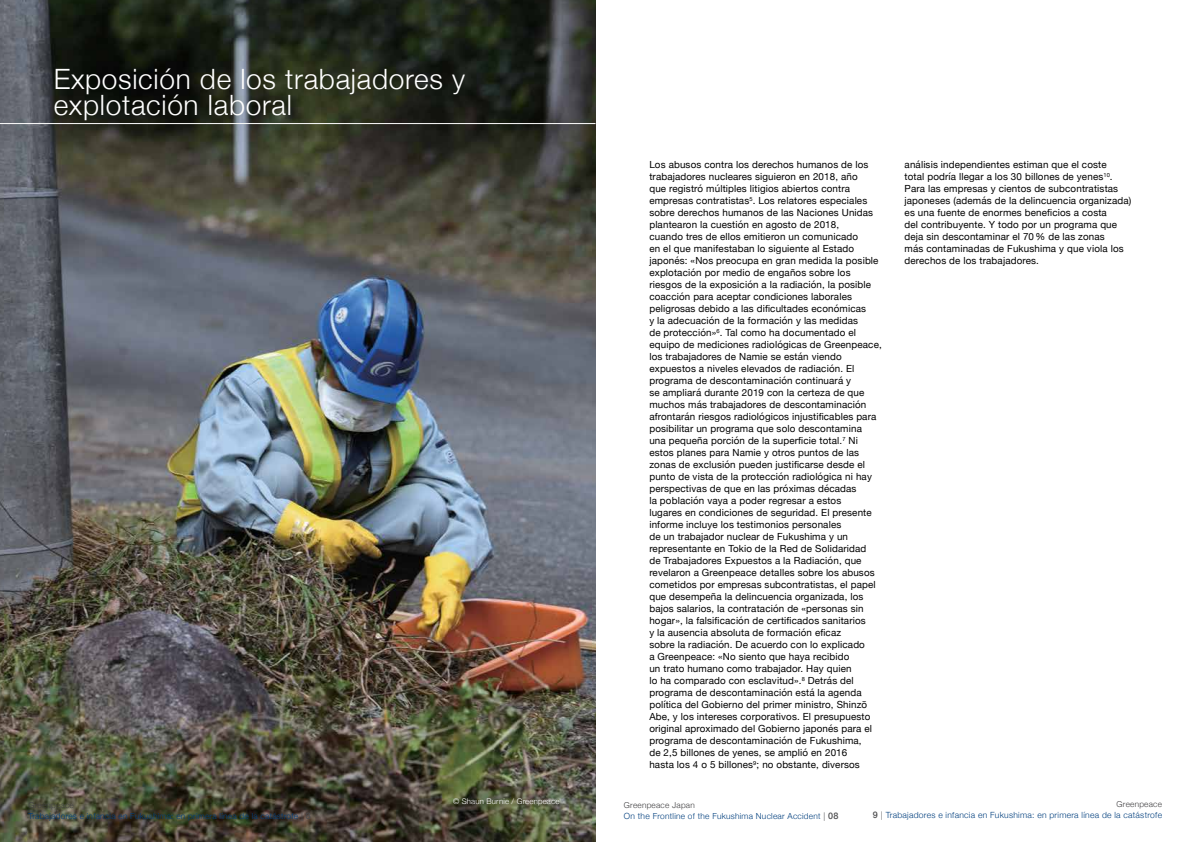
<style>
.page{position:relative;width:1191px;height:842px;background:#fff}
.page>*{position:absolute;margin:0;border:0;box-sizing:border-box;transform-origin:0 0}
.t1{font:300 28px/26px "Helvetica Neue";letter-spacing:.025em;color:#fff}
.t2{font:9.8px/12px "Helvetica Neue";letter-spacing:.015em;color:#000}
.t3{font:300 8.5px "Helvetica Neue";letter-spacing:.03em;color:#003f7e}
.t4{font:300 8.3px "Helvetica Neue";letter-spacing:.03em;color:#003f7e}
.t5{font:300 8.2px "Helvetica Neue";letter-spacing:.03em;color:#414042}
.t6{font:300 7.8px "Helvetica Neue";letter-spacing:.02em;color:#fff}
.s1{font-size:8.5px;color:#4d4d4f}
.s2{font-weight:500;font-size:9px;color:#4d4d4f}
.s3{font-size:8.5px}
.s4{color:#58595b}
</style>
<div class="page">
<img style="left:0;top:0;width:595px;height:842px">
<hr style="left:0;top:123px;width:595px;height:1px;background:#fff">
<h1 class="t1" style="left:54px;top:64px;width:413px">Exposición de los trabajadores y explotación laboral</h1>
<p class="t5" style="left:28px;top:798px;width:47px">Greenpeace</p>
<p class="t4" style="left:28px;top:809px;width:284px">Trabajadores e infancia en Fukushima: en primera línea de la catástrofe <span class="s1">|</span> <span class="s2">8</span></p>
<p class="t6" style="left:453px;top:795px;width:108px">© Shaun Burnie / Greenpeace</p>
<p class="t2" style="left:649px;top:159px;width:234px">Los abusos contra los derechos humanos de los trabajadores nucleares siguieron en 2018, año<br>que registró múltiples litigios abiertos contra empresas contratistas<sup>5</sup>. Los relatores especiales sobre derechos humanos de las Naciones Unidas plantearon la cuestión en agosto de 2018,<br>cuando tres de ellos emitieron un comunicado<br>en el que manifestaban lo siguiente al Estado japonés: «Nos preocupa en gran medida la posible explotación por medio de engaños sobre los riesgos de la exposición a la radiación, la posible coacción para aceptar condiciones laborales peligrosas debido a las dificultades económicas<br>y la adecuación de la formación y las medidas<br>de protección»<sup>6</sup>. Tal como ha documentado el equipo de mediciones radiológicas de Greenpeace, los trabajadores de Namie se están viendo expuestos a niveles elevados de radiación. El programa de descontaminación continuará y<br>se ampliará durante 2019 con la certeza de que muchos más trabajadores de descontaminación afrontarán riesgos radiológicos injustificables para posibilitar un programa que solo descontamina<br>una pequeña porción de la superficie total.<sup>7</sup> Ni estos planes para Namie y otros puntos de las zonas de exclusión pueden justificarse desde el punto de vista de la protección radiológica ni hay perspectivas de que en las próximas décadas<br>la población vaya a poder regresar a estos<br>lugares en condiciones de seguridad. El presente informe incluye los testimonios personales<br>de un trabajador nuclear de Fukushima y un representante en Tokio de la Red de Solidaridad<br>de Trabajadores Expuestos a la Radiación, que revelaron a Greenpeace detalles sobre los abusos cometidos por empresas subcontratistas, el papel que desempeña la delincuencia organizada, los bajos salarios, la contratación de «personas sin hogar», la falsificación de certificados sanitarios<br>y la ausencia absoluta de formación eficaz<br>sobre la radiación. De acuerdo con lo explicado<br>a Greenpeace: «No siento que haya recibido<br>un trato humano como trabajador. Hay quien<br>lo ha comparado con esclavitud».<sup>8</sup> Detrás del programa de descontaminación está la agenda política del Gobierno del primer ministro, Shinzō Abe, y los intereses corporativos. El presupuesto original aproximado del Gobierno japonés para el programa de descontaminación de Fukushima,<br>de 2,5 billones de yenes, se amplió en 2016<br>hasta los 4 o 5 billones<sup>9</sup>; no obstante, diversos</p>
<p class="t2" style="left:904px;top:159px;width:228px">análisis independientes estiman que el coste<br>total podría llegar a los 30 billones de yenes<sup>10</sup>.<br>Para las empresas y cientos de subcontratistas japoneses (además de la delincuencia organizada) es una fuente de enormes beneficios a costa<br>del contribuyente. Y todo por un programa que deja sin descontaminar el 70% de las zonas<br>más contaminadas de Fukushima y que viola los derechos de los trabajadores.</p>
<p class="t5" style="left:624px;top:798px;width:72px">Greenpeace Japan</p>
<p class="t4" style="left:624px;top:809px;width:216px"><span class="s3">On the</span> Frontline of the Fukushima Nuclear Accident <span class="s1">|</span> <span class="s2">08</span></p>
<p class="t5" style="left:1116px;top:798px;width:47px">Greenpeace</p>
<p class="t3" style="left:873px;top:808px;width:291px"><span class="s2">9</span> <span class="s4">|</span> Trabajadores e infancia en Fukushima: en primera línea de la catástrofe</p>
</div>
